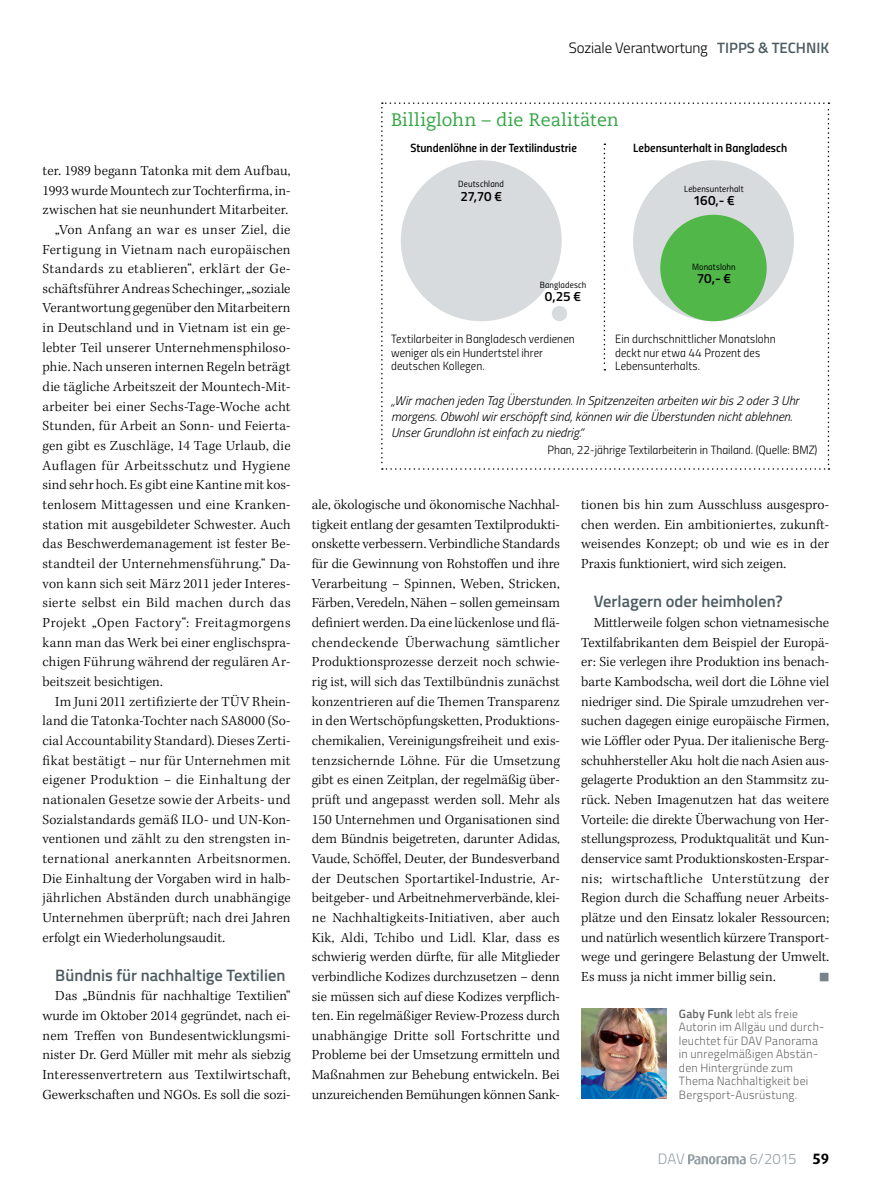
<style>
.page{position:relative;width:893px;height:1191px;background:#fff}
.page>*{position:absolute;margin:0;border:0;box-sizing:border-box;transform-origin:0 0}
.t1{font:900 43.2px "Titillium";color:#768389;scale:.4 1}
.t2{font:18px "Caecilia LT Std";letter-spacing:.01em;color:#33a543}
.t3{font:600 16.5px "Titillium";color:#4d5c62}
.t4{font:300 15px "Titillium";letter-spacing:-.01em;color:#000}
.t5{font:300 15px "Titillium";letter-spacing:-.02em;color:#96a0a5}
.t6{font:300 14.25px/19.6px "Kepler Std";letter-spacing:.015em;color:#000;text-align:justify}
.t7{font:300 14.25px "Kepler Std";letter-spacing:.035em;color:#000}
.t8{font:600 13.5px "Titillium";letter-spacing:-.01em;color:#000}
.t9{font:italic 300 12.75px/15.8px "Titillium";color:#000}
.t10{font:12px/13.5px "Titillium Light Upright";letter-spacing:.005em;color:#000}
.t11{font:300 12px/13.5px "Titillium";letter-spacing:.02em;color:#636466}
.t12{font:12px "Titillium Semibold Upright";letter-spacing:.005em;color:#000}
.t13{font:9px "Titillium Regular Upright";letter-spacing:.015em;color:#000}
.s1{font-weight:600;color:#4d5c62}
.s2{font-weight:600}
.s3{font-family:"Dax";font-weight:700;color:#000}
</style>
<div class="page">
<svg style="left:688px;top:1154px;width:58px;height:10px"></svg>
<img style="left:581px;top:1008px;width:85px;height:90px">
<svg style="left:381px;top:102px;width:448px;height:368px"></svg>
<div style="left:633px;top:160px;width:161px;height:161px;background:#d8dbdd;border-radius:50%"></div>
<div style="left:660px;top:215px;width:107px;height:106px;background:#50b748;border-radius:50%"></div>
<p class="t4" style="left:569px;top:37px;width:262px">Soziale Verantwortung <span class="s1">Tipps &amp; Technik</span></p>
<p class="t6" style="left:43px;top:161px;width:250px">ter. 1989 begann Tatonka mit dem Aufbau,</p>
<p class="t6" style="left:43px;top:181px;width:250px">1993 wurde Mountech zur Tochterfirma, in-</p>
<p class="t6" style="left:43px;top:200px;width:247px">zwischen hat sie neunhundert Mitarbeiter.</p>
<p class="t7" style="left:55px;top:221px;width:237px">„Von Anfang an war es unser Ziel, die</p>
<p class="t6" style="left:43px;top:240px;width:250px">Fertigung in Vietnam nach europäischen</p>
<p class="t6" style="left:43px;top:259px;width:250px">Standards zu etablieren“, erklärt der Ge-</p>
<p class="t6" style="left:43px;top:279px;width:250px">schäftsführer Andreas Schechinger, „soziale</p>
<p class="t6" style="left:43px;top:299px;width:250px">Verantwortung gegenüber den Mitarbeitern</p>
<p class="t6" style="left:43px;top:318px;width:250px">in Deutschland und in Vietnam ist ein ge-</p>
<p class="t6" style="left:43px;top:338px;width:250px">lebter Teil unserer Unternehmensphiloso-</p>
<p class="t6" style="left:43px;top:358px;width:250px">phie. Nach unseren internen Regeln beträgt</p>
<p class="t6" style="left:43px;top:377px;width:250px">die tägliche Arbeitszeit der Mountech-Mit-</p>
<p class="t6" style="left:43px;top:397px;width:250px">arbeiter bei einer Sechs-Tage-Woche acht</p>
<p class="t6" style="left:43px;top:417px;width:250px">Stunden, für Arbeit an Sonn- und Feierta-</p>
<p class="t6" style="left:43px;top:436px;width:250px">gen gibt es Zuschläge, 14 Tage Urlaub, die</p>
<p class="t6" style="left:43px;top:456px;width:249px">Auflagen für Arbeitsschutz und Hygiene</p>
<p class="t6" style="left:43px;top:476px;width:250px">sind sehr hoch. Es gibt eine Kantine mit kos-</p>
<p class="t6" style="left:43px;top:495px;width:250px">tenlosem Mittagessen und eine Kranken-</p>
<p class="t6" style="left:43px;top:515px;width:250px">station mit ausgebildeter Schwester. Auch</p>
<p class="t6" style="left:43px;top:535px;width:250px">das Beschwerdemanagement ist fester Be-</p>
<p class="t6" style="left:43px;top:554px;width:250px">standteil der Unternehmensführung.“ Da-</p>
<p class="t6" style="left:43px;top:574px;width:250px">von kann sich seit März 2011 jeder Interes-</p>
<p class="t6" style="left:43px;top:593px;width:250px">sierte selbst ein Bild machen durch das</p>
<p class="t6" style="left:43px;top:613px;width:250px">Projekt „Open Factory“: Freitagmorgens</p>
<p class="t6" style="left:43px;top:633px;width:250px">kann man das Werk bei einer englischspra-</p>
<p class="t6" style="left:43px;top:652px;width:250px">chigen Führung während der regulären Ar-</p>
<p class="t6" style="left:43px;top:672px;width:122px">beitszeit besichtigen.</p>
<p class="t6" style="left:55px;top:692px;width:237px">Im Juni 2011 zertifizierte der TÜV Rhein-</p>
<p class="t6" style="left:43px;top:711px;width:250px">land die Tatonka-Tochter nach SA8000 (So-</p>
<p class="t6" style="left:43px;top:731px;width:250px">cial Accountability Standard). Dieses Zerti-</p>
<p class="t6" style="left:43px;top:751px;width:250px">fikat bestätigt – nur für Unternehmen mit</p>
<p class="t6" style="left:43px;top:770px;width:250px">eigener Produktion – die Einhaltung der</p>
<p class="t6" style="left:43px;top:790px;width:250px">nationalen Gesetze sowie der Arbeits- und</p>
<p class="t6" style="left:43px;top:810px;width:250px">Sozialstandards gemäß ILO- und UN-Kon-</p>
<p class="t6" style="left:43px;top:829px;width:250px">ventionen und zählt zu den strengsten in-</p>
<p class="t6" style="left:43px;top:849px;width:250px">ternational anerkannten Arbeitsnormen.</p>
<p class="t6" style="left:43px;top:869px;width:250px">Die Einhaltung der Vorgaben wird in halb-</p>
<p class="t6" style="left:43px;top:888px;width:250px">jährlichen Abständen durch unabhängige</p>
<p class="t6" style="left:43px;top:908px;width:250px">Unternehmen überprüft; nach drei Jahren</p>
<p class="t6" style="left:43px;top:928px;width:184px">erfolgt ein Wiederholungsaudit.</p>
<p class="t3" style="left:55px;top:962px;width:232px">Bündnis für nachhaltige Textilien</p>
<p class="t6" style="left:43px;top:986px;width:250px;text-indent:13px">Das „Bündnis für nachhaltige Textilien“ wurde im Oktober 2014 gegründet, nach ei&shy;nem Treffen von Bundesentwicklungsmi&shy;nister Dr. Gerd Müller mit mehr als siebzig Interessenvertretern aus Textilwirtschaft, Gewerkschaften und NGOs. Es soll die sozi-</p>
<p class="t2" style="left:391px;top:110px;width:229px">Billiglohn – die Realitäten</p>
<p class="t12" style="left:410px;top:139px;width:168px">Stundenlöhne in der Textilindustrie</p>
<p class="t12" style="left:633px;top:139px;width:155px">Lebensunterhalt in Bangladesch</p>
<p class="t13" style="left:458px;top:178px;width:47px">Deutschland</p>
<p class="t8" style="left:460px;top:186px;width:43px">27,70 €</p>
<p class="t13" style="left:684px;top:182px;width:61px">Lebensunterhalt</p>
<p class="t8" style="left:693px;top:190px;width:43px">160,- €</p>
<p class="t13" style="left:540px;top:278px;width:48px">Bangladesch</p>
<p class="t8" style="left:545px;top:286px;width:38px">0,25 €</p>
<p class="t13" style="left:692px;top:260px;width:45px">Monatslohn</p>
<p class="t8" style="left:697px;top:268px;width:36px">70,- €</p>
<p class="t10" style="left:391px;top:332px;width:185px">Textilarbeiter in Bangladesch verdienen weniger als ein Hundertstel ihrer deutschen Kollegen.</p>
<p class="t10" style="left:615px;top:332px;width:162px">Ein durchschnittlicher Monatslohn deckt nur etwa 44 Prozent des<br>Lebensunterhalts.</p>
<p class="t9" style="left:391px;top:392px;width:409px">„Wir machen jeden Tag Überstunden. In Spitzenzeiten arbeiten wir bis 2 oder 3 Uhr morgens. Obwohl wir erschöpft sind, können wir die Überstunden nicht ablehnen.<br>Unser Grundlohn ist einfach zu niedrig.“</p>
<p class="t10" style="left:547px;top:443px;width:271px">Phan, 22-jährige Textilarbeiterin in Thailand. (Quelle: BMZ)</p>
<p class="t6" style="left:312px;top:495px;width:250px">ale, ökologische und ökonomische Nachhal&shy;tigkeit entlang der gesamten Textilprodukti&shy;onskette verbessern. Verbindliche Standards für die Gewinnung von Rohstoffen und ihre Verarbeitung – Spinnen, Weben, Stricken, Färben, Veredeln, Nähen – sollen gemeinsam definiert werden. Da eine lückenlose und flä&shy;chendeckende Überwachung sämtlicher Produktionsprozesse derzeit noch schwie&shy;rig ist, will sich das Textilbündnis zunächst konzentrieren auf die Themen Transparenz in den Wertschöpfungsketten, Produktions&shy;chemikalien, Vereinigungsfreiheit und exis&shy;tenzsichernde Löhne. Für die Umsetzung gibt es einen Zeitplan, der regelmäßig über&shy;prüft und angepasst werden soll. Mehr als 150 Unternehmen und Organisationen sind dem Bündnis beigetreten, darunter Adidas, Vaude, Schöffel, Deuter, der Bundesverband der Deutschen Sportartikel-Industrie, Ar&shy;beitgeber- und Arbeitnehmerverbände, klei&shy;ne Nachhaltigkeits-Initiativen, aber auch Kik, Aldi, Tchibo und Lidl. Klar, dass es schwierig werden dürfte, für alle Mitglieder verbindliche Kodizes durchzusetzen – denn sie müssen sich auf diese Kodizes verpflich&shy;ten. Ein regelmäßiger Review-Prozess durch unabhängige Dritte soll Fortschritte und Probleme bei der Umsetzung ermitteln und Maßnahmen zur Behebung entwickeln. Bei unzureichenden Bemühungen können Sank-</p>
<p class="t6" style="left:581px;top:495px;width:250px">tionen bis hin zum Ausschluss ausgespro&shy;chen werden. Ein ambitioniertes, zukunft&shy;weisendes Konzept; ob und wie es in der Praxis funktioniert, wird sich zeigen.</p>
<p class="t3" style="left:594px;top:589px;width:190px">Verlagern oder heimholen?</p>
<p class="t6" style="left:581px;top:613px;width:250px;text-indent:13px">Mittlerweile folgen schon vietnamesische Textilfabrikanten dem Beispiel der Europä&shy;er: Sie verlegen ihre Produktion ins benach&shy;barte Kambodscha, weil dort die Löhne viel niedriger sind. Die Spirale umzudrehen ver&shy;suchen dagegen einige europäische Firmen, wie Löffler oder Pyua. Der italienische Berg&shy;schuhhersteller Aku holt die nach Asien aus&shy;gelagerte Produktion an den Stammsitz zu&shy;rück. Neben Imagenutzen hat das weitere Vorteile: die direkte Überwachung von Her&shy;stellungsprozess, Produktqualität und Kun&shy;denservice samt Produktionskosten-Erspar&shy;nis; wirtschaftliche Unterstützung der Region durch die Schaffung neuer Arbeits&shy;plätze und den Einsatz lokaler Ressourcen; und natürlich wesentlich kürzere Transport&shy;wege und geringere Belastung der Umwelt.<br>Es muss ja nicht immer billig sein.</p>
<h1 class="t1" style="left:819px;top:941px;width:26px">–</h1>
<p class="t11" style="left:679px;top:1006px;width:147px"><span class="s2">Gaby Funk</span> lebt als freie<br>Autorin im Allgäu und durch&shy;leuchtet für DAV Panorama in unregelmäßigen Abstän&shy;den Hintergründe zum<br>Thema Nachhaltigkeit bei<br>Bergsport-Ausrüstung.</p>
<p class="t5" style="left:658px;top:1148px;width:28px">DAV</p>
<p class="t5" style="left:749px;top:1148px;width:81px">6/2015 <span class="s3">59</span></p>
</div>
